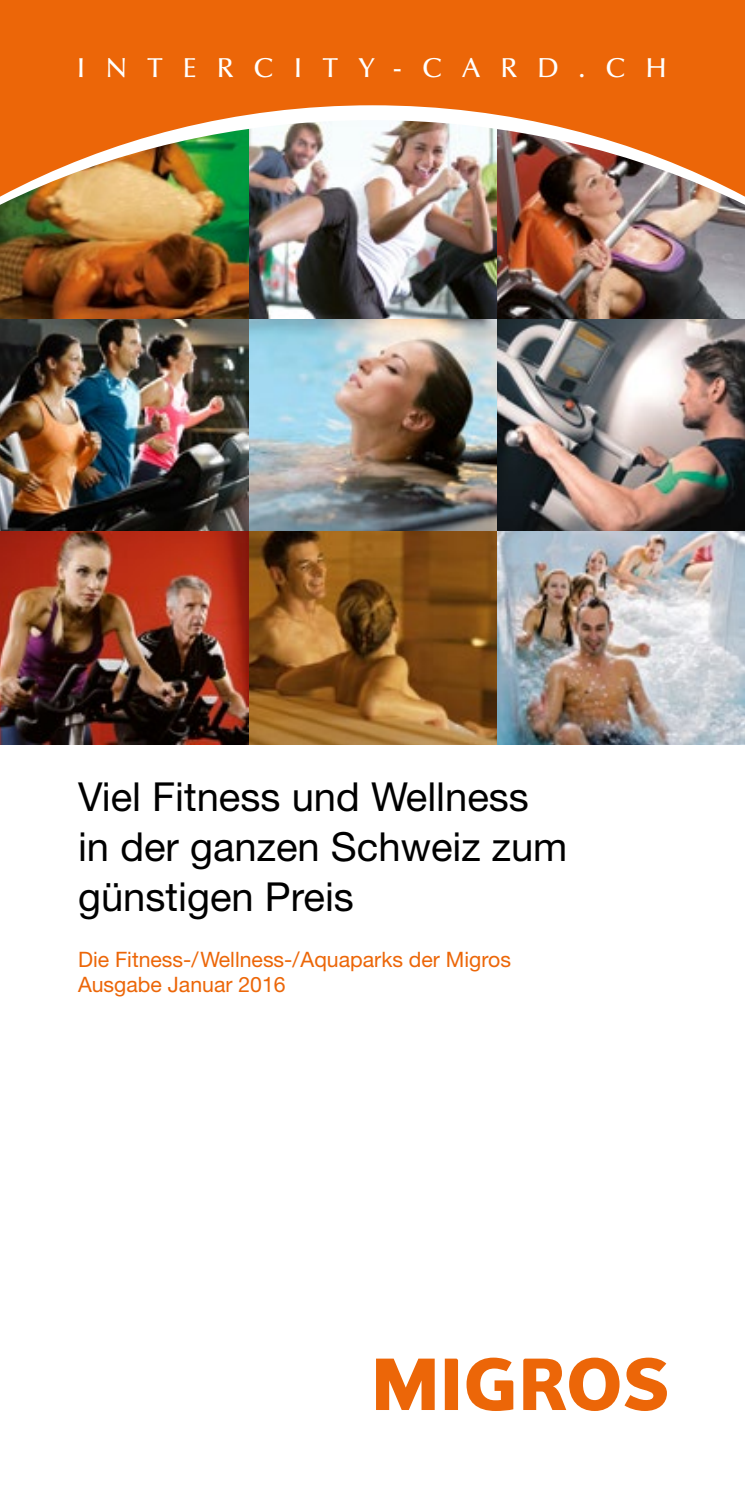
<style>
.page{position:relative;width:745px;height:1489px;background:#fff}
.page>*{position:absolute;margin:0;border:0;box-sizing:border-box;transform-origin:0 0}
.t1{font:40px/50px "Helvetica Neue";color:#000}
.t2{font:500 27.5px "Optima LT Std";letter-spacing:.73em;color:#fff}
.t3{font:21.25px/25px "Helvetica Neue";color:#ec6608}
</style>
<div class="page">
<img style="left:496px;top:215px;width:248px;height:104px">
<img style="left:248px;top:215px;width:248px;height:104px">
<img style="left:0;top:215px;width:248px;height:104px">
<img style="left:496px;top:319px;width:248px;height:212px">
<img style="left:248px;top:319px;width:248px;height:212px">
<img style="left:0;top:319px;width:248px;height:212px">
<img style="left:496px;top:531px;width:248px;height:213px">
<svg style="left:248px;top:531px;width:248px;height:213px;background:#8b5920"></svg>
<img style="left:0;top:531px;width:248px;height:213px">
<img style="left:0;top:208px;width:744px;height:7px">
<img style="left:0;top:0;width:744px;height:208px">
<svg style="left:376px;top:1358px;width:58px;height:51px"></svg>
<svg style="left:444px;top:1358px;width:13px;height:51px"></svg>
<svg style="left:466px;top:1357px;width:47px;height:53px"></svg>
<svg style="left:523px;top:1357px;width:143px;height:53px"></svg>
<p class="t2" style="left:76px;top:52px;width:591px">INTERCITY-CARD.CH</p>
<h1 class="t1" style="left:78px;top:771px;width:490px">Viel Fitness und Wellness in der ganzen Schweiz zum günstigen Preis</h1>
<p class="t3" style="left:78px;top:946px;width:434px">Die Fitness-/ Wellness-/Aquaparks der Migros<br>Ausgabe Januar 2016</p>
</div>
